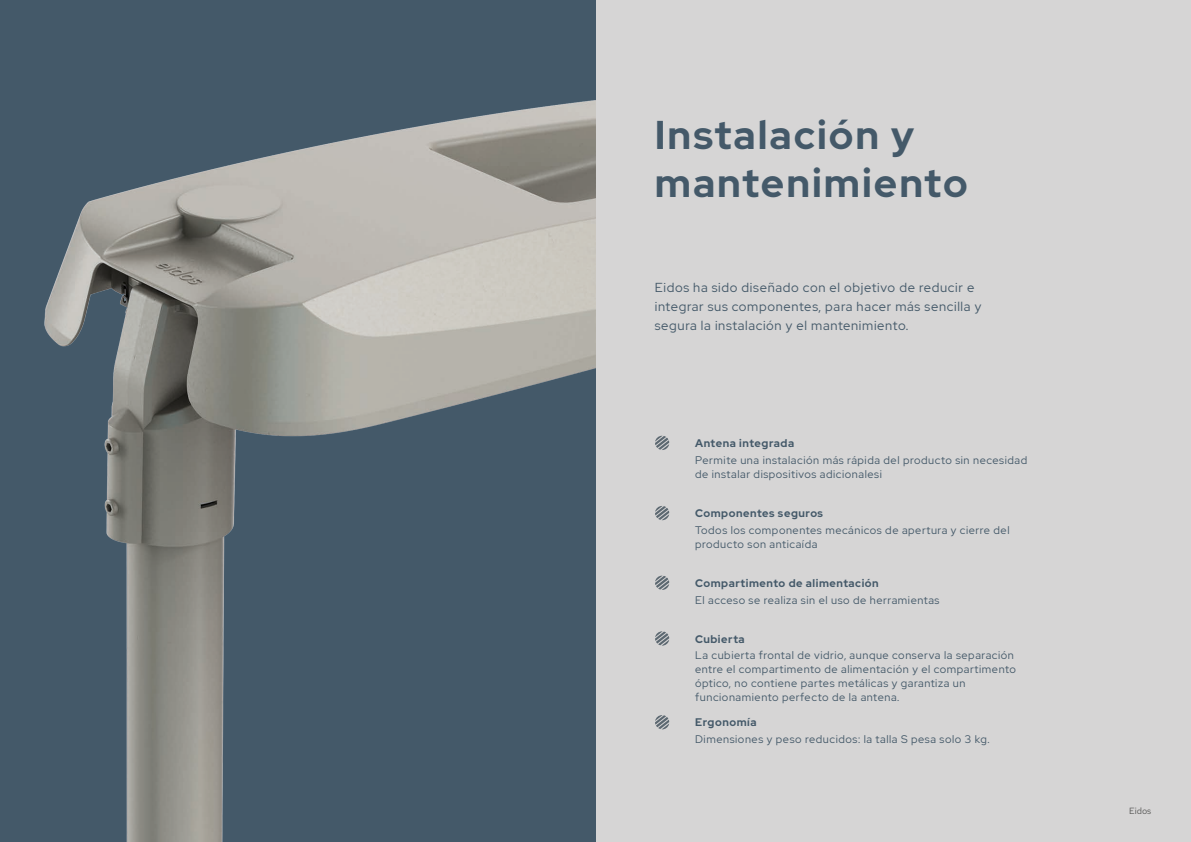
<style>
.page{position:relative;width:1191px;height:842px;background:#d6d5d5}
.page>*{position:absolute;margin:0;border:0;box-sizing:border-box;transform-origin:0 0}
.t1{font:700 40px "Red Hat Display";letter-spacing:.05em;color:#445969}
.t2{font:13px/19px "Red Hat Display";letter-spacing:.05em;color:#445969}
.t3{font:11px/14px "Red Hat Display";letter-spacing:.05em;color:#445969}
.t4{font:700 11px "Red Hat Display";letter-spacing:.05em;color:#445969}
.t5{font:9px "Red Hat Text";color:#575756}
</style>
<div class="page">
<div style="left:0;top:0;width:595px;height:842px;background:#445969"></div>
<img style="left:44px;top:100px;width:551px;height:742px">
<svg style="left:655px;top:436px;width:14px;height:14px"></svg>
<svg style="left:655px;top:506px;width:14px;height:14px"></svg>
<svg style="left:655px;top:631px;width:14px;height:15px"></svg>
<svg style="left:655px;top:715px;width:14px;height:14px"></svg>
<svg style="left:655px;top:576px;width:14px;height:14px"></svg>
<p class="t1" style="left:655px;top:109px;width:261px">Instalación y</p>
<p class="t1" style="left:655px;top:157px;width:314px">mantenimiento</p>
<p class="t2" style="left:655px;top:278px;width:328px">Eidos ha sido diseñado con el objetivo de reducir e integrar sus componentes, para hacer más sencilla y segura la instalación y el mantenimiento.</p>
<p class="t4" style="left:695px;top:436px;width:100px">Antena integrada</p>
<p class="t3" style="left:695px;top:453px;width:333px">Permite una instalación más rápida del producto sin necesidad de instalar dispositivos adicionalesi</p>
<p class="t4" style="left:695px;top:506px;width:129px">Componentes seguros</p>
<p class="t3" style="left:695px;top:523px;width:316px">Todos los componentes mecánicos de apertura y cierre del producto son anticaída</p>
<p class="t4" style="left:695px;top:576px;width:185px">Compartimento de alimentación</p>
<p class="t3" style="left:695px;top:593px;width:246px">El acceso se realiza sin el uso de herramientas</p>
<p class="t4" style="left:695px;top:631px;width:51px">Cubierta</p>
<p class="t3" style="left:695px;top:648px;width:322px">La cubierta frontal de vidrio, aunque conserva la separación entre el compartimento de alimentación y el compartimento óptico, no contiene partes metálicas y garantiza un funcionamiento perfecto de la antena.</p>
<p class="t4" style="left:695px;top:715px;width:63px">Ergonomía</p>
<p class="t3" style="left:695px;top:732px;width:296px">Dimensiones y peso reducidos: la talla S pesa solo 3 kg.</p>
<p class="t5" style="left:1129px;top:805px;width:24px">Eidos</p>
</div>
